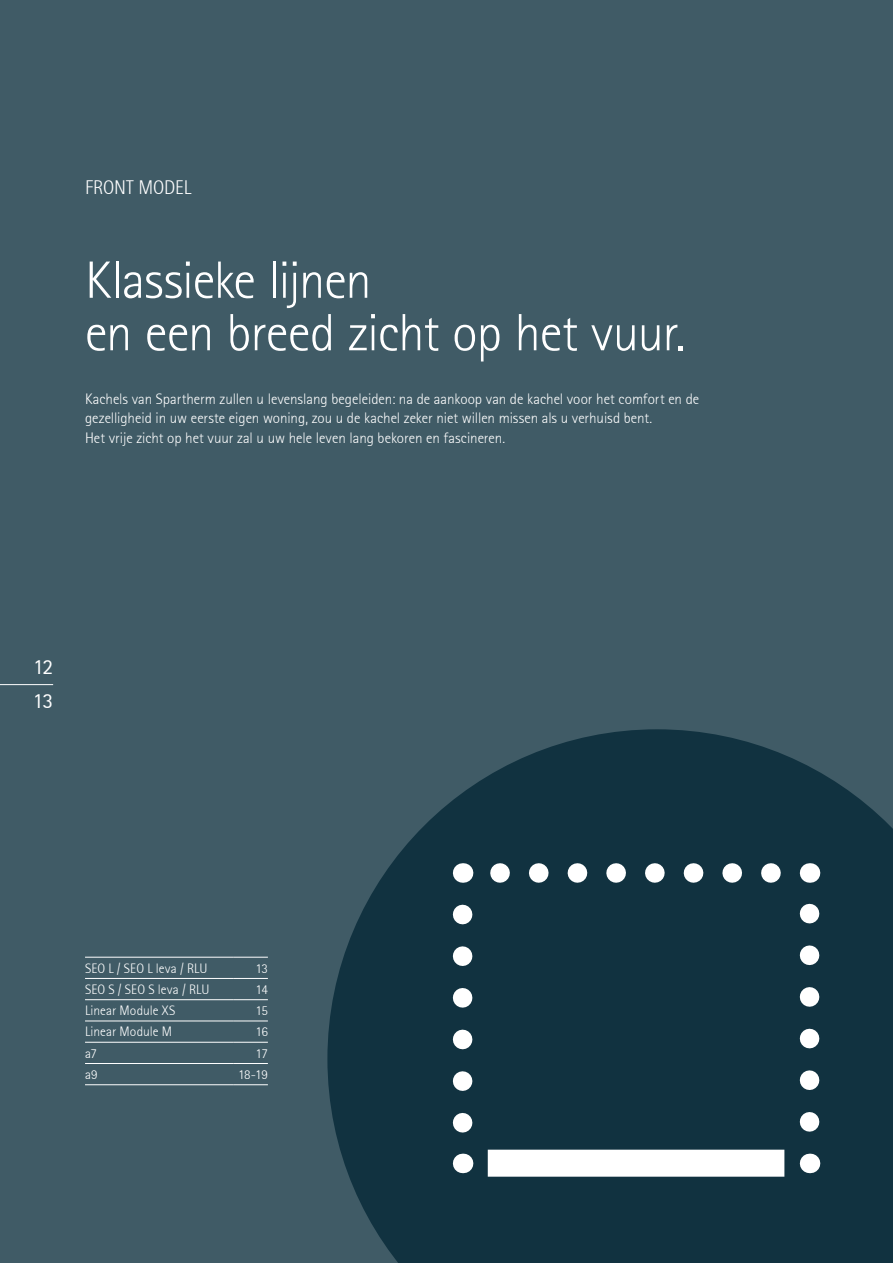
<style>
.page{position:relative;width:893px;height:1263px;background:#405b66}
.page>*{position:absolute;margin:0;border:0;box-sizing:border-box;transform-origin:0 0}
.t1{font:300 52.5px/52.5px "Rotis Sans Serif";letter-spacing:-.02em;color:#fff}
.t2{font:21.45px/34.3px "Rotis Sans Serif";color:#fff}
.t3{font:300 19.5px "Rotis Sans Serif";letter-spacing:-.005em;color:#fff}
.t4{font:300 15px/19.5px "Rotis Sans Serif";color:#fff}
.t5{font:300 13.5px "Rotis Sans Serif";letter-spacing:.005em;color:#fff}
</style>
<div class="page">
<svg style="left:327px;top:729px;width:566px;height:534px;background:#193946"></svg>
<svg style="left:453px;top:914px;width:19px;height:229px;background:#6a7f87"></svg>
<svg style="left:784px;top:1154px;width:6px;height:19px"></svg>
<svg style="left:800px;top:894px;width:19px;height:228px;background:#6a7f87"></svg>
<svg style="left:482px;top:863px;width:289px;height:20px;background:#6c8089"></svg>
<svg style="left:463px;top:1154px;width:1px;height:19px"></svg>
<svg style="left:809px;top:1154px;width:1px;height:19px"></svg>
<svg style="left:809px;top:863px;width:1px;height:20px"></svg>
<svg style="left:463px;top:863px;width:1px;height:20px"></svg>
<div style="left:488px;top:1150px;width:296px;height:27px;background:#fff;border:3px solid #fff"></div>
<hr style="left:85px;top:957px;width:149px;height:1px;background:#fff">
<hr style="left:234px;top:957px;width:34px;height:1px;background:#fff">
<hr style="left:85px;top:978px;width:149px;height:1px;background:#fff">
<hr style="left:234px;top:978px;width:34px;height:1px;background:#fff">
<hr style="left:85px;top:999px;width:149px;height:1px;background:#fff">
<hr style="left:234px;top:999px;width:34px;height:1px;background:#fff">
<hr style="left:85px;top:1020px;width:149px;height:1px;background:#fff">
<hr style="left:234px;top:1020px;width:34px;height:1px;background:#fff">
<hr style="left:85px;top:1042px;width:149px;height:1px;background:#fff">
<hr style="left:234px;top:1042px;width:34px;height:1px;background:#fff">
<hr style="left:85px;top:1063px;width:149px;height:1px;background:#fff">
<hr style="left:234px;top:1063px;width:34px;height:1px;background:#fff">
<hr style="left:85px;top:1084px;width:149px;height:1px;background:#fff">
<hr style="left:234px;top:1084px;width:34px;height:1px;background:#fff">
<hr style="left:0;top:684px;width:53px;height:1px;background:#fff">
<h3 class="t3" style="left:85px;top:176px;width:108px">FRONT MODEL</h3>
<h1 class="t1" style="left:85px;top:254px;width:602px">Klassieke lijnen<br>en een breed zicht op het vuur.</h1>
<p class="t4" style="left:85px;top:389px;width:616px">Kachels van Spartherm zullen u levenslang begeleiden: na de aankoop van de kachel voor het comfort en de gezelligheid in uw eerste eigen woning, zou u de kachel zeker niet willen missen als u verhuisd bent.<br>Het vrije zicht op het vuur zal u uw hele leven lang bekoren en fascineren.</p>
<h2 class="t2" style="left:33px;top:649px;width:22px">12<br>13</h2>
<p class="t5" style="left:85px;top:960px;width:124px">SEO L / SEO L leva / RLU</p>
<p class="t5" style="left:255px;top:960px;width:14px">13</p>
<p class="t5" style="left:85px;top:981px;width:126px">SEO S / SEO S leva / RLU</p>
<p class="t5" style="left:255px;top:981px;width:14px">14</p>
<p class="t5" style="left:85px;top:1003px;width:92px">Linear Module XS</p>
<p class="t5" style="left:255px;top:1003px;width:14px">15</p>
<p class="t5" style="left:85px;top:1024px;width:89px">Linear Module M</p>
<p class="t5" style="left:255px;top:1024px;width:14px">16</p>
<p class="t5" style="left:85px;top:1045px;width:14px">a7</p>
<p class="t5" style="left:256px;top:1045px;width:14px">17</p>
<p class="t5" style="left:85px;top:1066px;width:14px">a9</p>
<p class="t5" style="left:238px;top:1066px;width:31px">18-19</p>
</div>
